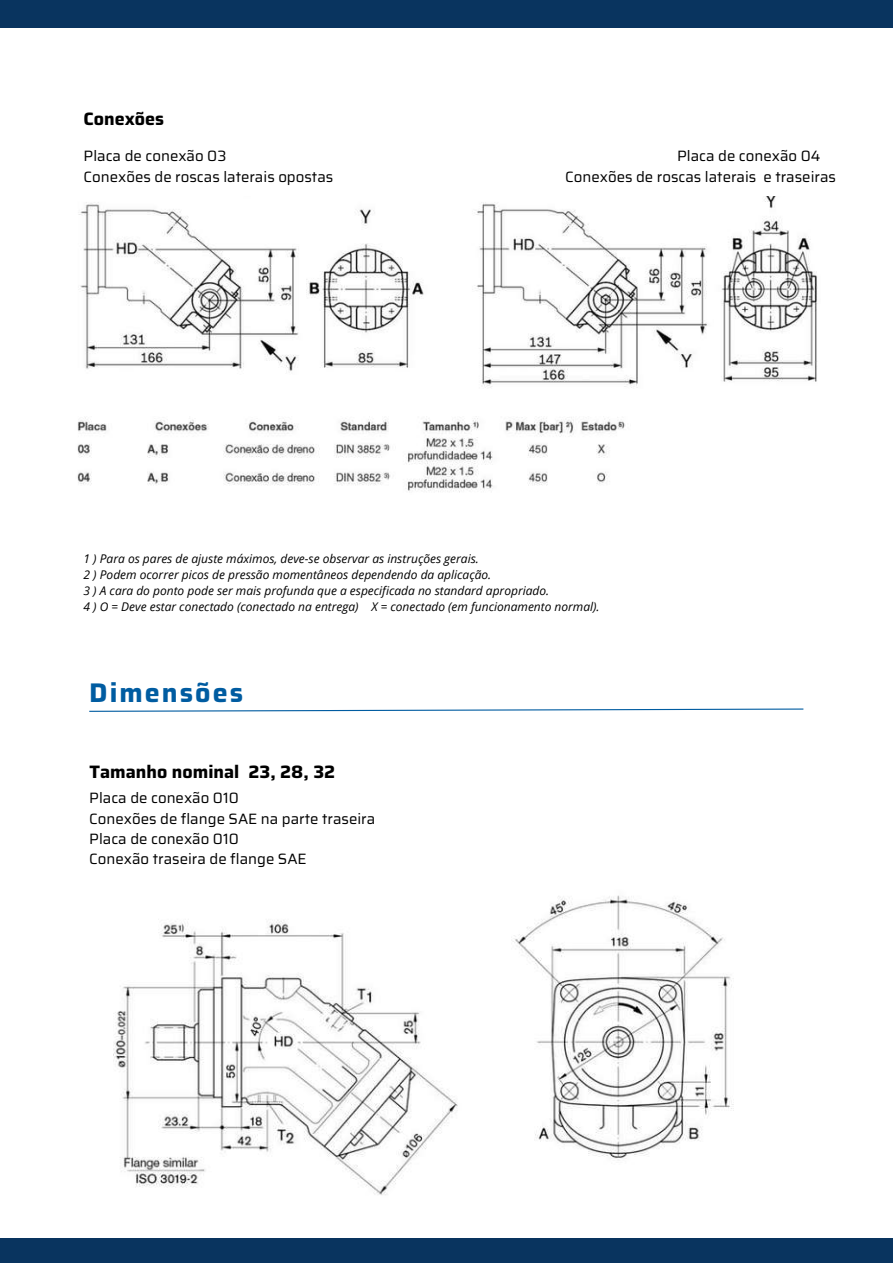
<style>
.page{position:relative;width:893px;height:1264px;background:#fff}
.page>*{position:absolute;margin:0;border:0;box-sizing:border-box;transform-origin:0 0}
.t1{font:700 27px "Saira";letter-spacing:.075em;color:#005ca1}
.t2{font:700 18px "Saira";color:#000}
.t3{font:15px/20.2px "Saira";color:#000}
.t4{font:italic 12px/16px "Open Sans";color:#000}
</style>
<div class="page">
<div style="left:0;top:1238px;width:892px;height:24px;background:#09345f"></div>
<div style="left:0;top:0;width:892px;height:28px;background:#09345f"></div>
<img style="left:77px;top:196px;width:741px;height:297px">
<svg style="left:89px;top:708px;width:715px;height:4px"></svg>
<img style="left:113px;top:895px;width:621px;height:300px">
<div style="left:74px;top:889px;width:71px;height:33px;background:#fff"></div>
<h2 class="t2" style="left:84px;top:104px;width:82px">Conexões</h2>
<p class="t3" style="left:84px;top:146px;width:251px">Placa de conexão 03<br>Conexões de roscas laterais opostas</p>
<p class="t3" style="left:565px;top:146px;width:272px;text-indent:112px">Placa de conexão 04<br>Conexões de roscas laterais e traseiras</p>
<p class="t4" style="left:84px;top:550px;width:517px">1 ) Para os pares de ajuste máximos, deve-se observar as instruções gerais.<br>2 ) Podem ocorrer picos de pressão momentâneos dependendo da aplicação.<br>3 ) A cara do ponto pode ser mais profunda que a especificada no standard apropriado.<br>4 ) O = Deve estar conectado (conectado na entrega) X = conectado (em funcionamento normal).</p>
<h1 class="t1" style="left:89px;top:671px;width:155px">Dimensões</h1>
<h2 class="t2" style="left:90px;top:757px;width:247px">Tamanho nominal 23, 28, 32</h2>
<p class="t3" style="left:89px;top:788px;width:287px">Placa de conexão 010<br>Conexões de flange SAE na parte traseira<br>Placa de conexão 010<br>Conexão traseira de flange SAE</p>
</div>
